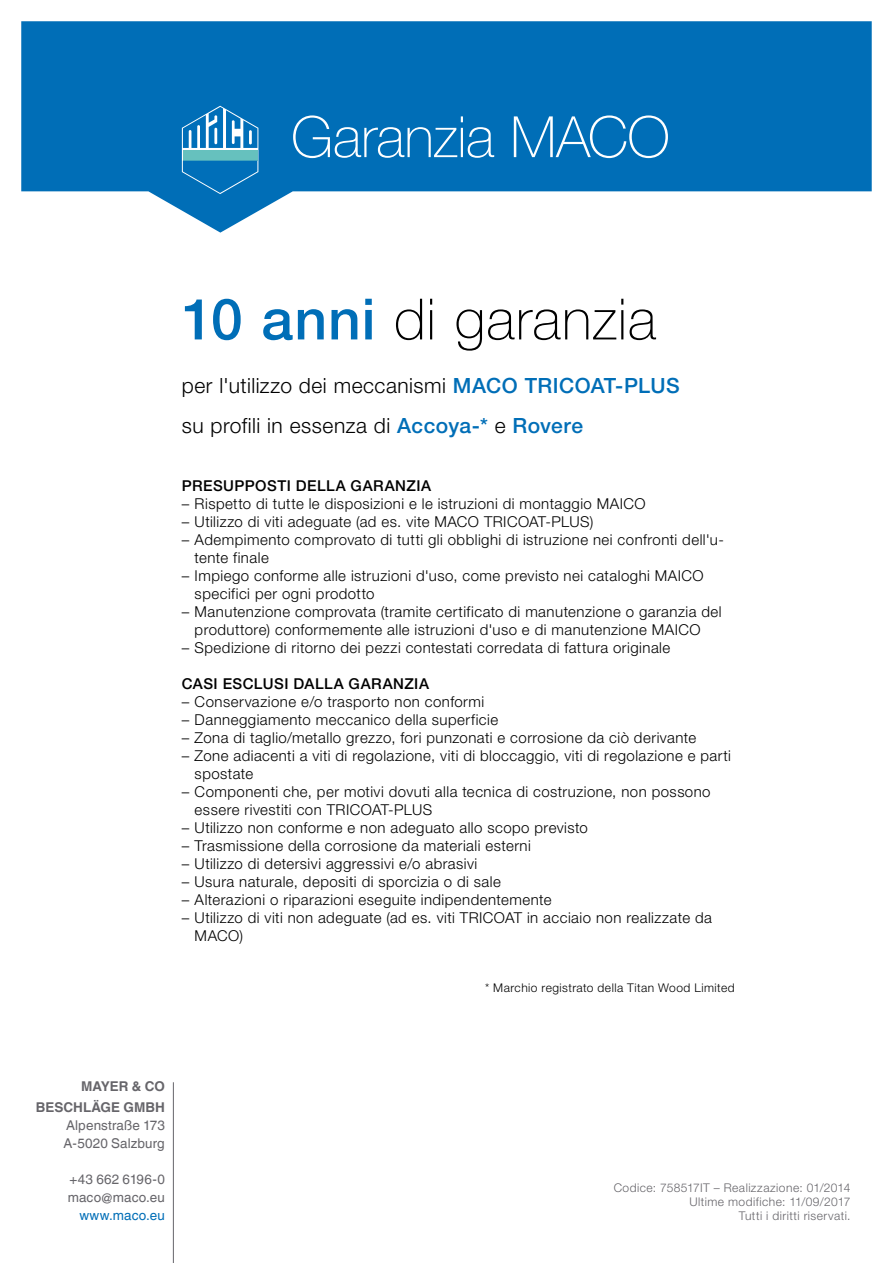
<style>
.page{position:relative;width:893px;height:1263px;background:#fff}
.page>*{position:absolute;margin:0;border:0;box-sizing:border-box;transform-origin:0 0}
.Headline_1_schwarz_G{font:100 57px "Helvetica Neue LT Pro";letter-spacing:.015em;color:#000}
.Garantie_Kopfzeile_w{font:100 57px "Helvetica Neue LT Pro";letter-spacing:-.01em;color:#fff}
.Subheadline_1_schwar{font:300 21px/39.6px "Helvetica Neue LT Pro";letter-spacing:.02em;color:#000}
.t1{font:300 15px/18px "Helvetica Neue LT Pro";letter-spacing:.03em;color:#000}
.Titel_Bodytext{font:500 15px "Helvetica Neue LT Pro";letter-spacing:.03em;color:#000}
.Adresse_Rückseite_Re{font:13.5px "Helvetica Linotype";letter-spacing:.01em;color:#66656a}
.Adresse_Rückseite{font:700 13.5px "Helvetica Linotype";color:#66656a}
.Adresse_Rückseite_Re-2{font:13.5px "Helvetica Linotype";letter-spacing:.01em;color:#006eb7}
.Best_-Nr{font:300 12px "Helvetica Neue LT Pro";letter-spacing:.04em;color:#66656a}
.Fußnotentext{font:300 12px "Helvetica Neue LT Pro";letter-spacing:.04em;color:#000}
.s1{font-weight:500;color:#006eb7}
</style>
<div class="page">
<svg style="left:21px;top:21px;width:851px;height:212px;fill:#006eb7"></svg>
<svg style="left:182px;top:106px;width:76px;height:88px;background:#338ec3"></svg>
<hr style="left:173px;top:1082px;width:1px;height:181px;background:#66656a">
<p class="Garantie_Kopfzeile_w" style="left:291px;top:103px;width:380px">Garanzia MACO</p>
<p class="Headline_1_schwarz_G" style="left:182px;top:285px;width:476px"><span class="s1">10 anni</span> di garanzia</p>
<p class="Subheadline_1_schwar" style="left:182px;top:365px;width:499px">per l'utilizzo dei meccanismi <span class="s1">MACO TRICOAT-PLUS </span>su profili in essenza di <span class="s1">Accoya-*</span> e <span class="s1">Rovere</span></p>
<p class="Titel_Bodytext" style="left:182px;top:477px;width:251px">PRESUPPOSTI DELLA GARANZIA</p>
<p class="t1" style="left:182px;top:495px;width:465px">– Rispetto di tutte le disposizioni e le istruzioni di montaggio MAICO</p>
<p class="t1" style="left:182px;top:513px;width:413px">– Utilizzo di viti adeguate (ad es. vite MACO TRICOAT-PLUS)</p>
<p class="t1" style="left:195px;top:531px;width:531px;text-indent:-13px">– Adempimento comprovato di tutti gli obblighi di istruzione nei confronti dell'u&shy;tente finale</p>
<p class="t1" style="left:195px;top:567px;width:511px;text-indent:-13px">– Impiego conforme alle istruzioni d'uso, come previsto nei cataloghi MAICO specifici per ogni prodotto</p>
<p class="t1" style="left:182px;top:603px;width:541px;text-align:center">– Manutenzione comprovata (tramite certificato di manutenzione o garanzia del produttore) conformemente alle istruzioni d'uso e di manutenzione MAICO</p>
<p class="t1" style="left:182px;top:639px;width:490px">– Spedizione di ritorno dei pezzi contestati corredata di fattura originale</p>
<p class="Titel_Bodytext" style="left:182px;top:675px;width:249px">CASI ESCLUSI DALLA GARANZIA</p>
<p class="t1" style="left:182px;top:693px;width:304px">– Conservazione e/o trasporto non conformi</p>
<p class="t1" style="left:182px;top:711px;width:318px">– Danneggiamento meccanico della superficie</p>
<p class="t1" style="left:182px;top:729px;width:516px">– Zona di taglio/metallo grezzo, fori punzonati e corrosione da ciò derivante</p>
<p class="t1" style="left:195px;top:747px;width:538px;text-indent:-13px">– Zone adiacenti a viti di regolazione, viti di bloccaggio, viti di regolazione e parti spostate</p>
<p class="t1" style="left:195px;top:783px;width:517px;text-indent:-13px">– Componenti che, per motivi dovuti alla tecnica di costruzione, non possono essere rivestiti con TRICOAT-PLUS</p>
<p class="t1" style="left:182px;top:819px;width:408px">– Utilizzo non conforme e non adeguato allo scopo previsto</p>
<p class="t1" style="left:182px;top:837px;width:351px">– Trasmissione della corrosione da materiali esterni</p>
<p class="t1" style="left:182px;top:855px;width:297px">– Utilizzo di detersivi aggressivi e/o abrasivi</p>
<p class="t1" style="left:182px;top:873px;width:321px">– Usura naturale, depositi di sporcizia o di sale</p>
<p class="t1" style="left:182px;top:891px;width:371px">– Alterazioni o riparazioni eseguite indipendentemente</p>
<p class="t1" style="left:195px;top:909px;width:519px;text-indent:-13px">– Utilizzo di viti non adeguate (ad es. viti TRICOAT in acciaio non realizzate da<br>MACO)</p>
<p class="Fußnotentext" style="left:485px;top:980px;width:251px">* Marchio registrato della Titan Wood Limited</p>
<p class="Adresse_Rückseite" style="left:81px;top:1079px;width:85px">MAYER &amp; CO</p>
<p class="Adresse_Rückseite" style="left:36px;top:1100px;width:130px">BESCHLÄGE GMBH</p>
<p class="Adresse_Rückseite_Re" style="left:66px;top:1118px;width:100px">Alpenstraße 173</p>
<p class="Adresse_Rückseite_Re" style="left:64px;top:1136px;width:103px">A-5020 Salzburg</p>
<p class="Adresse_Rückseite_Re" style="left:70px;top:1172px;width:97px">+43 662 6196-0</p>
<p class="Adresse_Rückseite_Re" style="left:68px;top:1190px;width:99px">maco@maco.eu</p>
<p class="Adresse_Rückseite_Re-2" style="left:79px;top:1208px;width:87px">www.maco.eu</p>
<p class="Best_-Nr" style="left:614px;top:1180px;width:238px">Codice: 758517IT – Realizzazione: 01/2014</p>
<p class="Best_-Nr" style="left:689px;top:1194px;width:163px">Ultime modifiche: 11/09/2017</p>
<p class="Best_-Nr" style="left:739px;top:1209px;width:113px">Tutti i diritti riservati.</p>
</div>
